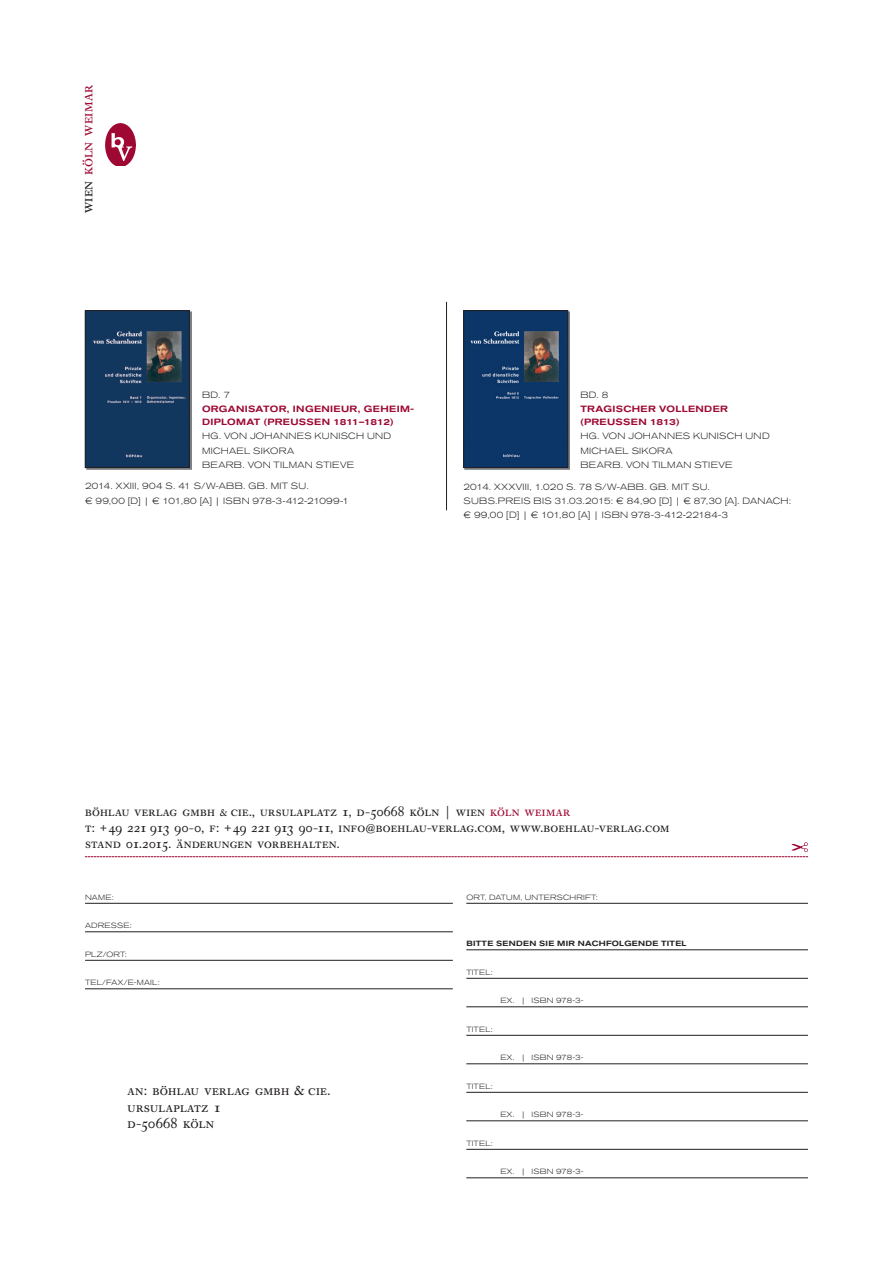
<style>
.page{position:relative;width:893px;height:1263px;background:#fff}
.page>*{position:absolute;margin:0;border:0;box-sizing:border-box;transform-origin:0 0}
.t1{font:15.3px "Caslon Buch Expert BQ";letter-spacing:.02em;color:#9e0832}
.t2{font:14.25px/16.5px "Caslon Buch Expert BQ";letter-spacing:.02em;color:#231f20}
.t3{font:13.5px/16.2px "Caslon Buch Expert BQ";letter-spacing:.02em;color:#231f20}
.t4{font:300 expanded 9px/14.2px "Akzidenz Grotesk BQ";letter-spacing:.03em;color:#231f20}
.t5{font:500 expanded 9px/13.5px "Akzidenz Grotesk BQ";letter-spacing:.035em;color:#9e0832}
.t6{font:300 expanded 7.5px "Akzidenz Grotesk BQ";letter-spacing:.025em;color:#231f20}
.t7{font:500 expanded 7.5px "Akzidenz Grotesk BQ";letter-spacing:.035em;color:#231f20}
.s1{color:#231f20}
.s2{font-size:10.5px}
.s3{color:#9e0832}
.s4{font-weight:500;font-size:11.25px}
</style>
<div class="page">
<svg style="left:85px;top:842px;width:723px;height:15px"></svg>
<hr style="left:466px;top:903px;width:342px;height:1px;background:#231f20">
<hr style="left:466px;top:949px;width:342px;height:1px;background:#231f20">
<hr style="left:466px;top:978px;width:342px;height:1px;background:#231f20">
<hr style="left:466px;top:1006px;width:342px;height:1px;background:#231f20">
<hr style="left:466px;top:1035px;width:342px;height:1px;background:#231f20">
<hr style="left:466px;top:1063px;width:342px;height:1px;background:#231f20">
<hr style="left:466px;top:1092px;width:342px;height:1px;background:#231f20">
<hr style="left:466px;top:1120px;width:342px;height:1px;background:#231f20">
<hr style="left:466px;top:1149px;width:342px;height:1px;background:#231f20">
<hr style="left:466px;top:1177px;width:342px;height:1px;background:#231f20">
<hr style="left:85px;top:903px;width:368px;height:1px;background:#231f20">
<hr style="left:85px;top:931px;width:368px;height:1px;background:#231f20">
<hr style="left:85px;top:960px;width:368px;height:1px;background:#231f20">
<hr style="left:85px;top:988px;width:368px;height:1px;background:#231f20">
<svg style="left:85px;top:310px;width:105px;height:158px;background:#1d3c5e"></svg>
<img style="left:465px;top:312px;width:105px;height:157px">
<svg style="left:463px;top:310px;width:105px;height:158px;background:#193c65"></svg>
<hr style="left:446px;top:302px;width:1px;height:208px;background:#231f20">
<img style="left:106px;top:123px;width:29px;height:43px">
<h1 class="t1" style="left:78px;top:213px;width:130px;rotate:-90deg"><span class="s1">wien</span> köln weimar</h1>
<p class="t4" style="left:202px;top:388px;width:30px">BD. 7</p>
<p class="t5" style="left:202px;top:402px;width:214px">ORGANISATOR, INGENIEUR, GEHEIM-<br>DIPLOMAT (PREUSSEN 1811–1812)</p>
<p class="t4" style="left:202px;top:429px;width:191px">HG. VON JOHANNES KUNISCH UND<br>MICHAEL SIKORA<br>BEARB. VON TILMAN STIEVE</p>
<p class="t4" style="left:85px;top:479px;width:266px">2014. XXIII, 904 S. 41 S/W-ABB. GB. MIT SU.<br>€ 99,00 [D] | € 101,80 [A] | ISBN 978-3-412-21099-1</p>
<p class="t4" style="left:580px;top:388px;width:30px">BD. 8</p>
<p class="t5" style="left:580px;top:402px;width:149px">TRAGISCHER VOLLENDER (PREUSSEN 1813)</p>
<p class="t4" style="left:580px;top:429px;width:191px">HG. VON JOHANNES KUNISCH UND<br>MICHAEL SIKORA<br>BEARB. VON TILMAN STIEVE</p>
<p class="t4" style="left:464px;top:479px;width:329px">2014. XXXVIII, 1.020 S. 78 S/W-ABB. GB. MIT SU.<br>SUBS.PREIS BIS 31.03.2015: € 84,90 [D] | € 87,30 [A]. DANACH: € 99,00 [D] | € 101,80 [A] | ISBN 978-3-412-22184-3</p>
<h3 class="t3" style="left:85px;top:803px;width:586px">böhlau verlag gmbh <span class="s2">&amp;</span> cie., ursulaplatz 1, d-50668 köln | wien <span class="s3">köln weimar<br></span>t: + 49 221 913 90-0, f: + 49 221 913 90-11, info<span class="s4">@</span>boehlau-verlag.com, www.boehlau-verlag.com</h3>
<h3 class="t3" style="left:85px;top:836px;width:256px">stand 01.2015. änderungen vorbehalten.</h3>
<p class="t6" style="left:85px;top:893px;width:30px">NAME:</p>
<p class="t6" style="left:85px;top:921px;width:48px">ADRESSE:</p>
<p class="t6" style="left:85px;top:950px;width:43px">PLZ/ORT:</p>
<p class="t6" style="left:85px;top:978px;width:76px">TEL/FAX/E-MAIL:</p>
<h2 class="t2" style="left:128px;top:1082px;width:204px">an: böhlau verlag gmbh &amp; cie. ursulaplatz 1<br>d-50668 köln</h2>
<p class="t6" style="left:466px;top:893px;width:133px">ORT, DATUM, UNTERSCHRIFT:</p>
<p class="t7" style="left:466px;top:939px;width:222px">BITTE SENDEN SIE MIR NACHFOLGENDE TITEL</p>
<p class="t6" style="left:466px;top:968px;width:28px">TITEL:</p>
<p class="t6" style="left:500px;top:996px;width:85px">EX. | ISBN 978-3-</p>
<p class="t6" style="left:466px;top:1025px;width:28px">TITEL:</p>
<p class="t6" style="left:500px;top:1053px;width:85px">EX. | ISBN 978-3-</p>
<p class="t6" style="left:466px;top:1082px;width:28px">TITEL:</p>
<p class="t6" style="left:500px;top:1110px;width:85px">EX. | ISBN 978-3-</p>
<p class="t6" style="left:466px;top:1139px;width:28px">TITEL:</p>
<p class="t6" style="left:500px;top:1167px;width:85px">EX. | ISBN 978-3-</p>
</div>
